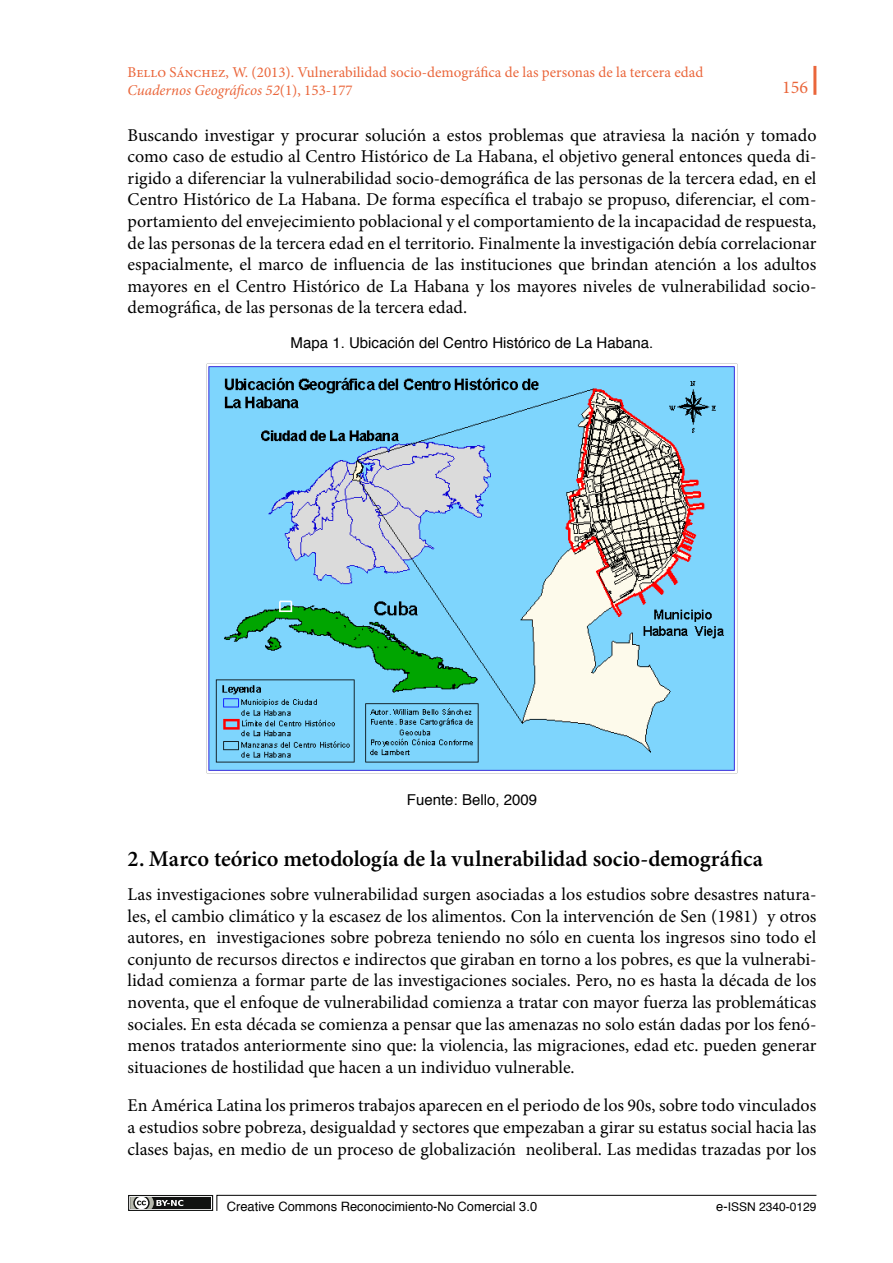
<style>
.page{position:relative;width:893px;height:1263px;background:#fff}
.page>*{position:absolute;margin:0;border:0;box-sizing:border-box;transform-origin:0 0}
.t1{font:600 22.5px "Minion Pro";color:#000}
.t2{font:18px/21.6px "Minion Pro";color:#000;text-align:justify}
.t3{font:18px "Minion Pro";color:#ea663b}
.t4{font:15px/18px "Minion Pro";color:#ea663b}
.t5{font:15px "Helvetica";color:#000}
.t6{font:12.9px "Helvetica";color:#000}
.t7{font:12px "Helvetica";color:#000}
.s1{font-style:italic}
.s2{font-size:12.9px}
</style>
<div class="page">
<hr style="left:813px;top:66px;width:3px;height:29px;background:#ea663b">
<div style="left:128px;top:1195px;width:85px;height:16px;border:1px solid #111211"></div>
<div style="left:130px;top:1197px;width:81px;height:12px;background:#111211"></div>
<svg style="left:130px;top:1197px;width:53px;height:12px"></svg>
<svg style="left:216px;top:1194px;width:601px;height:17px"></svg>
<img style="left:206px;top:364px;width:532px;height:410px">
<p class="t4" style="left:128px;top:63px;width:577px">Bello Sánchez, W. (2013). Vulnerabilidad socio-demográfica de las personas de la tercera edad<br><span class="s1">Cuadernos Geográficos 52</span>(1), 153-177</p>
<p class="t2" style="left:128px;top:124px;width:690px">Buscando investigar y procurar solución a estos problemas que atraviesa la nación y tomado como caso de estudio al Centro Histórico de La Habana, el objetivo general entonces queda di&shy;rigido a diferenciar la vulnerabilidad socio-demográfica de las personas de la tercera edad, en el Centro Histórico de La Habana. De forma específica el trabajo se propuso, diferenciar, el com&shy;portamiento del envejecimiento poblacional y el comportamiento de la incapacidad de respuesta, de las personas de la tercera edad en el territorio. Finalmente la investigación debía correlacionar espacialmente, el marco de influencia de las instituciones que brindan atención a los adultos mayores en el Centro Histórico de La Habana y los mayores niveles de vulnerabilidad socio&shy;demográfica, de las personas de la tercera edad.</p>
<p class="t5" style="left:291px;top:332px;width:364px">Mapa 1. Ubicación del Centro Histórico de La Habana.</p>
<p class="t3" style="left:782px;top:75px;width:27px">156</p>
<p class="t5" style="left:407px;top:788px;width:132px">Fuente: Bello, 2009</p>
<p class="t1" style="left:128px;top:843px;width:637px">2. Marco teórico metodología de la vulnerabilidad socio-demográfica</p>
<p class="t2" style="left:128px;top:883px;width:690px">Las investigaciones sobre vulnerabilidad surgen asociadas a los estudios sobre desastres natura&shy;les, el cambio climático y la escasez de los alimentos. Con la intervención de Sen (1981) y otros autores, en investigaciones sobre pobreza teniendo no sólo en cuenta los ingresos sino todo el conjunto de recursos directos e indirectos que giraban en torno a los pobres, es que la vulnerabi&shy;lidad comienza a formar parte de las investigaciones sociales. Pero, no es hasta la década de los noventa, que el enfoque de vulnerabilidad comienza a tratar con mayor fuerza las problemáticas sociales. En esta década se comienza a pensar que las amenazas no solo están dadas por los fenó&shy;menos tratados anteriormente sino que: la violencia, las migraciones, edad etc. pueden generar situaciones de hostilidad que hacen a un individuo vulnerable.</p>
<p class="t2" style="left:128px;top:1095px;width:690px">En América Latina los primeros trabajos aparecen en el periodo de los 90s, sobre todo vinculados a estudios sobre pobreza, desigualdad y sectores que empezaban a girar su estatus social hacia las clases bajas, en medio de un proceso de globalización neoliberal. Las medidas trazadas por los</p>
<p class="t6" style="left:227px;top:1196px;width:312px">Creative Commons Reconocimiento-No Comercial 3.0</p>
<p class="t7" style="left:716px;top:1197px;width:102px"><span class="s2">e-</span>ISSN 2340-0129</p>
</div>
